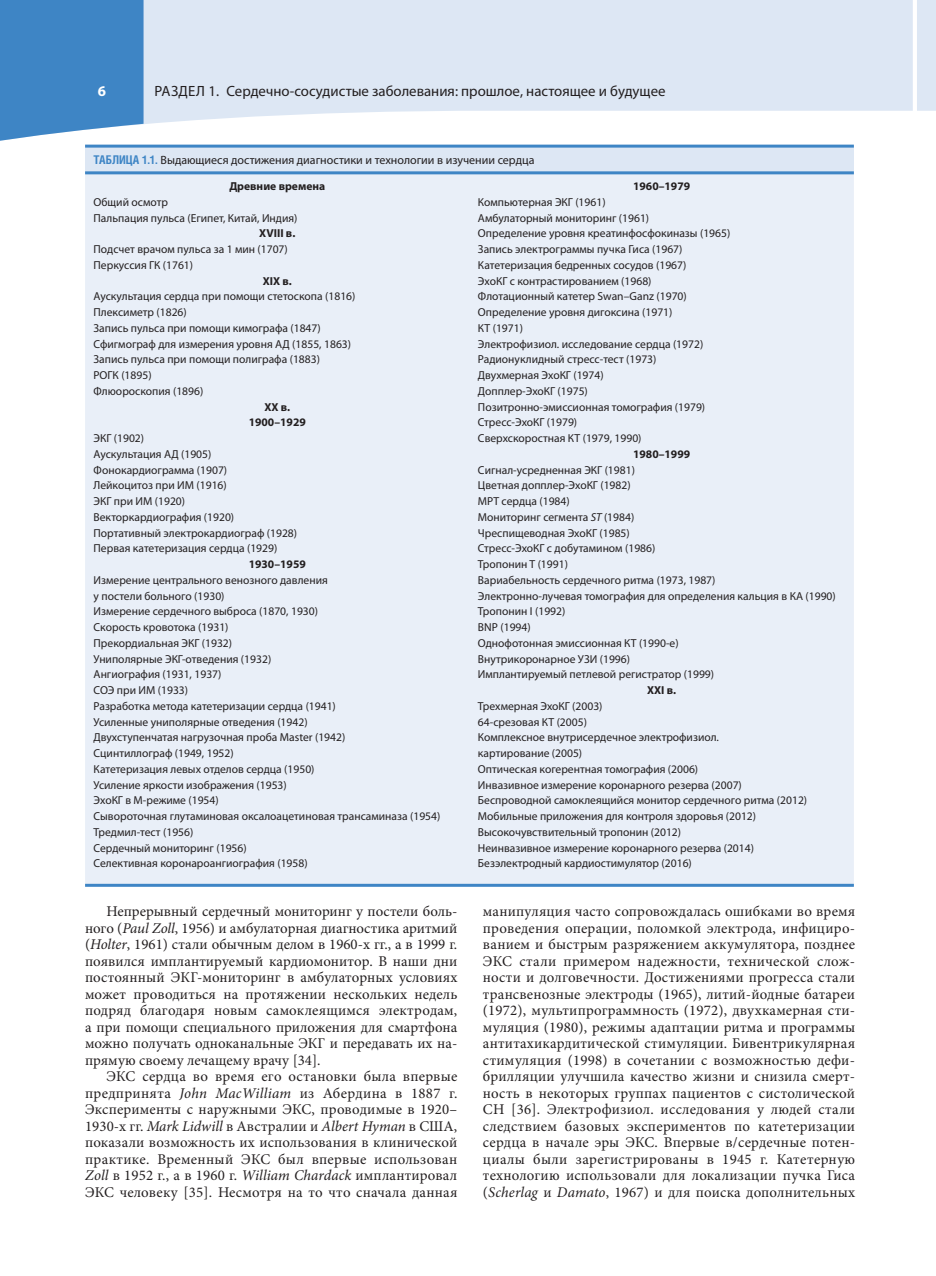
<style>
.page{position:relative;width:936px;height:1276px;background:#fff}
.page>*{position:absolute;margin:0;border:0;box-sizing:border-box;transform-origin:0 0}
.t1{font:14.85px/16.5px "Minion Pro";letter-spacing:.015em;color:#231f20;text-align:justify}
.t2{font:14.85px "Myriad Pro";color:#231f20}
.t3{font:700 14.85px "Myriad Pro";color:#fff}
.t4{font:12px "Myriad Pro";color:#231f20}
.t5{font:11.55px/15.8px "Myriad Pro";color:#231f20}
.t6{font:700 11.55px/15.8px "Myriad Pro";color:#231f20;text-align:center}
.s1{font-family:"Helios Cond";font-weight:700;color:#3e85c5}
.s2{font-style:italic}
</style>
<div class="page">
<div style="left:917px;top:0;width:18px;height:111px;background:#dde7f4"></div>
<svg style="left:143px;top:0;width:769px;height:124px;background:#dfe9f4"></svg>
<div style="left:0;top:0;width:143px;height:141px;background:#3e85c5"></div>
<div style="left:85px;top:146px;width:768px;height:27px;background:#dde7f4"></div>
<div style="left:85px;top:174px;width:768px;height:710px;background:#e9eff8"></div>
<hr style="left:85px;top:884px;width:768px;height:3px;background:#3e85c5">
<hr style="left:85px;top:145px;width:768px;height:3px;background:#3e85c5">
<hr style="left:85px;top:171px;width:768px;height:3px;background:#3e85c5">
<p class="t3" style="left:98px;top:85px;width:10px">6</p>
<p class="t2" style="left:154px;top:85px;width:512px">РАЗДЕЛ 1. Сердечно-сосудистые заболевания: прошлое, настоящее и будущее</p>
<p class="t4" style="left:94px;top:156px;width:442px"><span class="s1">ТАБЛИЦА 1.1.</span> Выдающиеся достижения диагностики и технологии в изучении сердца</p>
<p class="t6" style="left:229px;top:179px;width:97px">Древние времена</p>
<p class="t5" style="left:94px;top:195px;width:205px">Общий осмотр<br>Пальпация пульса (Египет, Китай, Индия)</p>
<p class="t6" style="left:259px;top:226px;width:38px">XVIII в.</p>
<p class="t5" style="left:94px;top:242px;width:196px">Подсчет врачом пульса за 1 мин (1707)<br>Перкуссия ГК (1761)</p>
<p class="t6" style="left:263px;top:274px;width:31px">XIX в.</p>
<p class="t5" style="left:94px;top:289px;width:263px">Аускультация сердца при помощи стетоскопа (1816)<br>Плексиметр (1826)<br>Запись пульса при помощи кимографа (1847)<br>Сфигмограф для измерения уровня АД (1855, 1863)<br>Запись пульса при помощи полиграфа (1883)<br>РОГК (1895)<br>Флюороскопия (1896)</p>
<p class="t6" style="left:249px;top:400px;width:59px">XX в.<br>1900–1929</p>
<p class="t5" style="left:94px;top:431px;width:205px">ЭКГ (1902)<br>Аускультация АД (1905)<br>Фонокардиограмма (1907)<br>Лейкоцитоз при ИМ (1916)<br>ЭКГ при ИМ (1920)<br>Векторкардиография (1920)<br>Портативный электрокардиограф (1928)<br>Первая катетеризация сердца (1929)</p>
<p class="t6" style="left:249px;top:557px;width:59px">1930–1959</p>
<p class="t5" style="left:94px;top:573px;width:348px">Измерение центрального венозного давления<br>у постели больного (1930)<br>Измерение сердечного выброса (1870, 1930)<br>Скорость кровотока (1931)<br>Прекордиальная ЭКГ (1932)<br>Униполярные ЭКГ-отведения (1932)<br>Ангиография (1931, 1937)<br>СОЭ при ИМ (1933)<br>Разработка метода катетеризации сердца (1941)<br>Усиленные униполярные отведения (1942)<br>Двухступенчатая нагрузочная проба Master (1942)<br>Сцинтиллограф (1949, 1952)<br>Катетеризация левых отделов сердца (1950)<br>Усиление яркости изображения (1953)<br>ЭхоКГ в М-режиме (1954)<br>Сывороточная глутаминовая оксалоацетиновая трансаминаза (1954)<br>Тредмил-тест (1956)<br>Сердечный мониторинг (1956)<br>Селективная коронароангиография (1958)</p>
<p class="t6" style="left:633px;top:179px;width:59px">1960–1979</p>
<p class="t5" style="left:478px;top:195px;width:254px">Компьютерная ЭКГ (1961)<br>Амбулаторный мониторинг (1961)<br>Определение уровня креатинфосфокиназы (1965)<br>Запись электрограммы пучка Гиса (1967)<br>Катетеризация бедренных сосудов (1967)<br>ЭхоКГ с контрастированием (1968)<br>Флотационный катетер Swan–Ganz (1970)<br>Определение уровня дигоксина (1971)<br>КТ (1971)<br>Электрофизиол. исследование сердца (1972)<br>Радионуклидный стресс-тест (1973)<br>Двухмерная ЭхоКГ (1974)<br>Допплер-ЭхоКГ (1975)<br>Позитронно-эмиссионная томография (1979)<br>Стресс-ЭхоКГ (1979)<br>Сверхскоростная КТ (1979, 1990)</p>
<p class="t6" style="left:633px;top:447px;width:59px">1980–1999</p>
<p class="t5" style="left:478px;top:463px;width:359px">Сигнал-усредненная ЭКГ (1981)<br>Цветная допплер-ЭхоКГ (1982)<br>МРТ сердца (1984)<br>Мониторинг сегмента <span class="s2">ST</span> (1984)<br>Чреспищеводная ЭхоКГ (1985)<br>Стресс-ЭхоКГ с добутамином (1986)<br>Тропонин T (1991)<br>Вариабельность сердечного ритма (1973, 1987)<br>Электронно-лучевая томография для определения кальция в КА (1990)<br>Тропонин I (1992)<br>BNP (1994)<br>Однофотонная эмиссионная КТ (1990-е)<br>Внутрикоронарное УЗИ (1996)<br>Имплантируемый петлевой регистратор (1999)</p>
<p class="t6" style="left:647px;top:683px;width:31px">XXI в.</p>
<p class="t5" style="left:478px;top:699px;width:331px">Трехмерная ЭхоКГ (2003)<br>64-срезовая КТ (2005)<br>Комплексное внутрисердечное электрофизиол.<br>картирование (2005)<br>Оптическая когерентная томография (2006)<br>Инвазивное измерение коронарного резерва (2007)<br>Беспроводной самоклеящийся монитор сердечного ритма (2012)<br>Мобильные приложения для контроля здоровья (2012)<br>Высокочувствительный тропонин (2012)<br>Неинвазивное измерение коронарного резерва (2014)<br>Безэлектродный кардиостимулятор (2016)</p>
<p class="t1" style="left:85px;top:904px;width:374px;text-indent:21px">Непрерывный сердечный мониторинг у постели боль&shy;ного (<span class="s2">Paul Zoll</span>, 1956) и амбулаторная диагностика аритмий (<span class="s2">Holter</span>, 1961) стали обычным делом в 1960-х гг., а в 1999 г. появился имплантируемый кардиомонитор. В наши дни постоянный ЭКГ-мониторинг в амбулаторных условиях может проводиться на протяжении нескольких недель подряд благодаря новым самоклеящимся электродам, а при помощи специального приложения для смартфона можно получать одноканальные ЭКГ и передавать их на&shy;прямую своему лечащему врачу [34].</p>
<p class="t1" style="left:85px;top:1069px;width:374px;text-indent:21px">ЭКС сердца во время его остановки была впервые предпринята <span class="s2">John MacWilliam</span> из Абердина в 1887 г.<br>Эксперименты с наружными ЭКС, проводимые в 1920– 1930-х гг. <span class="s2">Mark Lidwill</span> в Австралии и <span class="s2">Albert Hyman</span> в США, показали возможность их использования в клинической практике. Временный ЭКС был впервые использован <span class="s2">Zoll</span> в 1952 г., а в 1960 г. <span class="s2">William Chardack</span> имплантировал ЭКС человеку [35]. Несмотря на то что сначала данная</p>
<p class="t1" style="left:483px;top:904px;width:374px">манипуляция часто сопровождалась ошибками во время проведения операции, поломкой электрода, инфициро&shy;ванием и быстрым разряжением аккумулятора, позднее ЭКС стали примером надежности, технической слож&shy;ности и долговечности. Достижениями прогресса стали трансвенозные электроды (1965), литий-йодные батареи (1972), мультипрограммность (1972), двухкамерная сти&shy;муляция (1980), режимы адаптации ритма и программы антитахикардитической стимуляции. Бивентрикулярная стимуляция (1998) в сочетании с возможностью дефи&shy;брилляции улучшила качество жизни и снизила смерт&shy;ность в некоторых группах пациентов с систолической СН [36]. Электрофизиол. исследования у людей стали следствием базовых экспериментов по катетеризации сердца в начале эры ЭКС. Впервые в/сердечные потен&shy;циалы были зарегистрированы в 1945 г. Катетерную технологию использовали для локализации пучка Гиса (<span class="s2">Scherlag</span> и <span class="s2">Damato</span>, 1967) и для поиска дополнительных</p>
</div>
